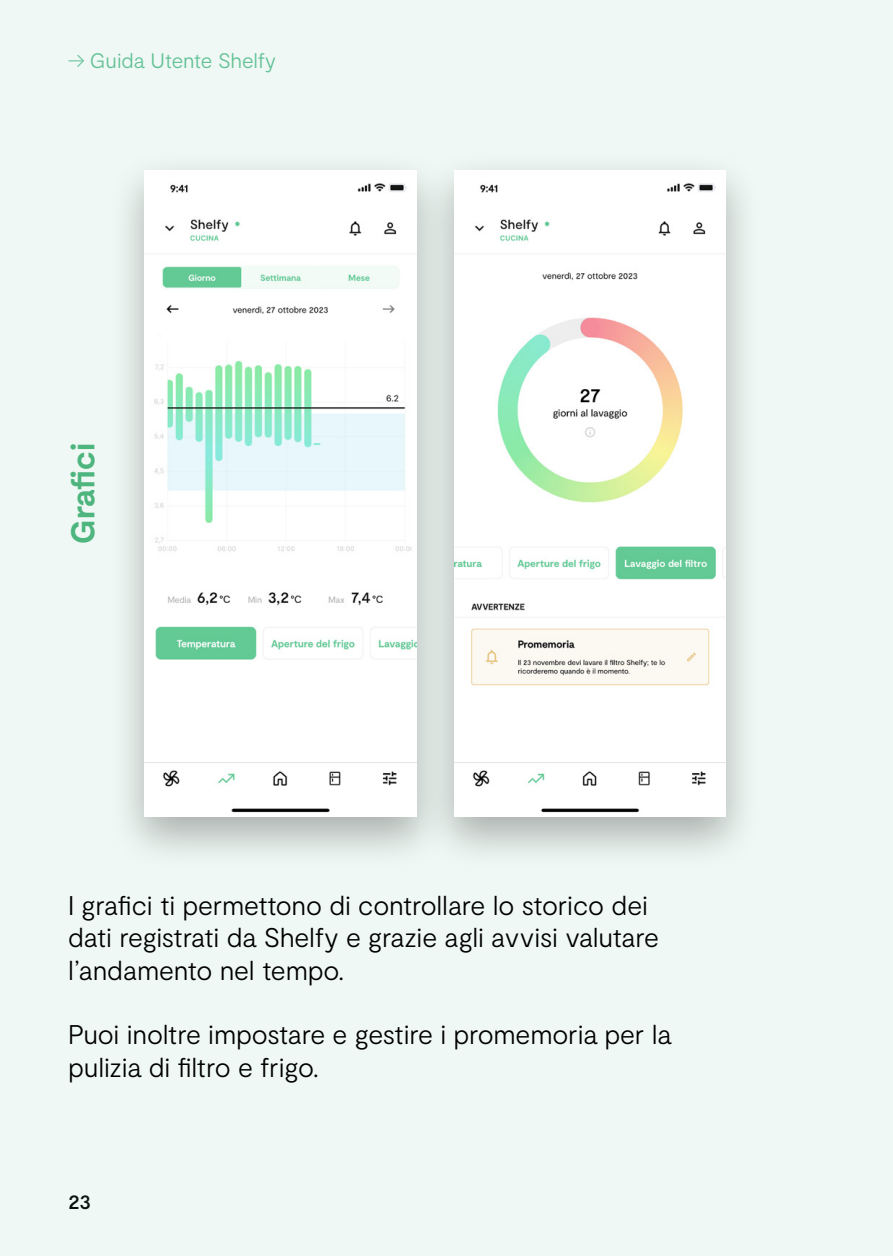
<style>
.page{position:relative;width:893px;height:1259px;background:#fff}
.page>*{position:absolute;margin:0;border:0;box-sizing:border-box;transform-origin:0 0}
.t1{font:700 33px "Moderat";letter-spacing:-.005em;color:#4db57d}
.t2{font:300 27px/32.4px "Moderat";letter-spacing:-.01em;color:#000}
.t3{font:300 21px "Moderat";letter-spacing:-.01em;color:#62c196}
.t4{font:500 21px "Moderat";color:#000}
.s1{font-weight:700}
</style>
<div class="page">
<div style="left:0;top:0;width:893px;height:1256px;background:#eff8f4"></div>
<div style="left:107px;top:149px;width:347px;height:722px;background:#000;opacity:.3"></div>
<img style="left:145px;top:170px;width:271px;height:646px">
<div style="left:417px;top:149px;width:347px;height:722px;background:#000;opacity:.3"></div>
<img style="left:454px;top:170px;width:272px;height:646px">
<p class="t3" style="left:68px;top:48px;width:210px"><span class="s1">→</span> Guida Utente Shelfy</p>
<p class="t1" style="left:62px;top:544px;width:102px;rotate:-90deg">Grafici</p>
<p class="t2" style="left:68px;top:889px;width:592px">I grafici ti permettono di controllare lo storico dei dati registrati da Shelfy e grazie agli avvisi valutare l’andamento nel tempo.</p>
<p class="t2" style="left:68px;top:1019px;width:605px">Puoi inoltre impostare e gestire i promemoria per la pulizia di filtro e frigo.</p>
<p class="t4" style="left:69px;top:1188px;width:24px">23</p>
</div>
